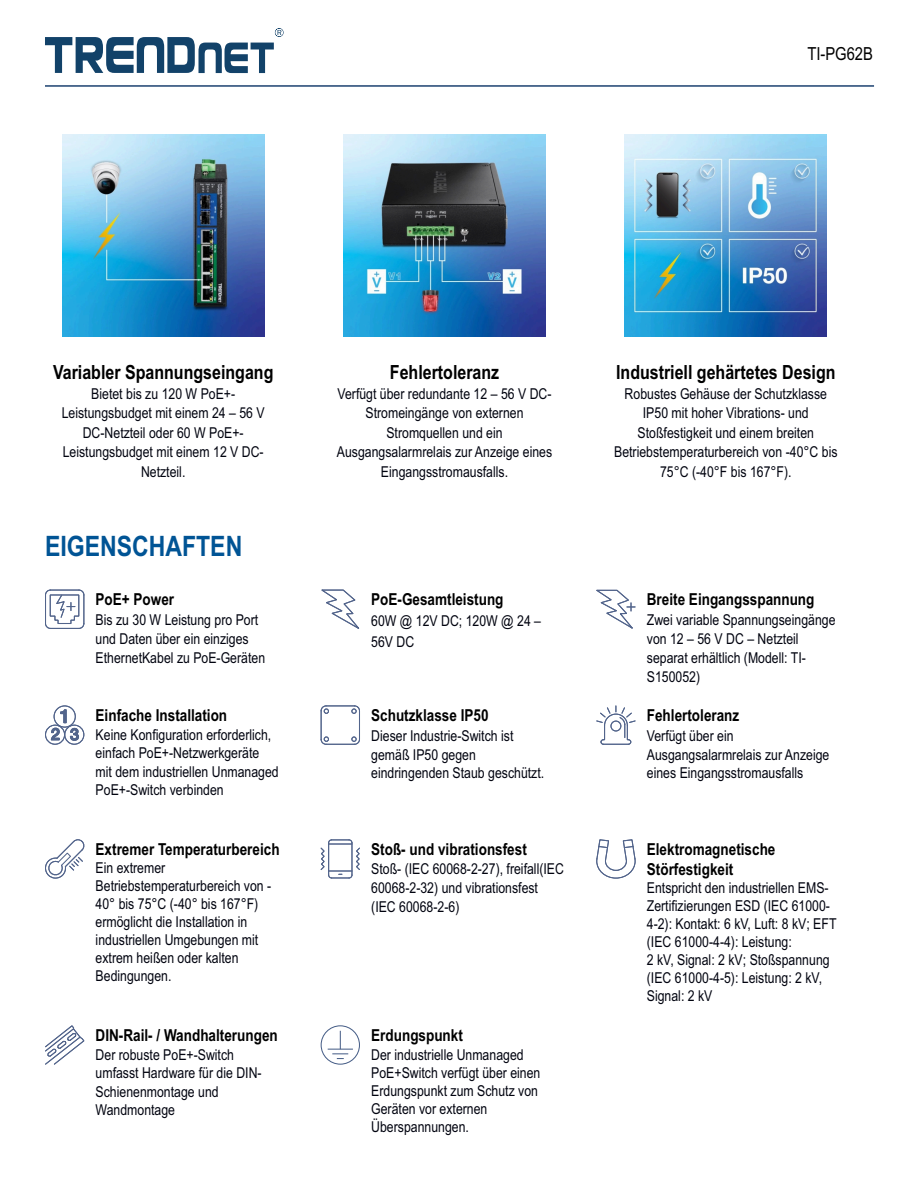
<style>
.page{position:relative;width:918px;height:1188px;background:#fff}
.page>*{position:absolute;margin:0;border:0;box-sizing:border-box;transform-origin:0 0}
.t1{font:700 28.2px "Arial Narrow";color:#005495}
.t2{font:700 19.5px "Arial Narrow";color:#000}
.t3{font:18px "Arial Narrow";color:#000}
.t4{font:700 16.5px/20px "Arial Narrow";color:#000}
.t5{font:15px/19.4px "Arial Narrow";color:#01030f}
</style>
<div class="page">
<img style="left:624px;top:134px;width:203px;height:203px">
<img style="left:343px;top:134px;width:203px;height:203px">
<img style="left:62px;top:134px;width:203px;height:203px">
<svg style="left:45px;top:28px;width:239px;height:45px"></svg>
<hr style="left:45px;top:85px;width:829px;height:2px;background:#31537d">
<svg style="left:45px;top:589px;width:40px;height:40px"></svg>
<svg style="left:321px;top:589px;width:39px;height:40px"></svg>
<svg style="left:596px;top:589px;width:40px;height:40px"></svg>
<div style="left:54px;top:705px;width:22px;height:23px;border:1px solid #52648b;border-radius:50%"></div>
<div style="left:45px;top:725px;width:20px;height:20px;border:1px solid #52648b;border-radius:50%"></div>
<div style="left:64px;top:725px;width:20px;height:20px;border:1px solid #52648b;border-radius:50%"></div>
<svg style="left:51px;top:710px;width:28px;height:30px"></svg>
<svg style="left:320px;top:705px;width:40px;height:40px"></svg>
<svg style="left:596px;top:706px;width:40px;height:39px"></svg>
<svg style="left:45px;top:839px;width:39px;height:40px"></svg>
<svg style="left:320px;top:839px;width:40px;height:40px"></svg>
<svg style="left:596px;top:839px;width:40px;height:40px"></svg>
<svg style="left:45px;top:1025px;width:40px;height:40px"></svg>
<div style="left:321px;top:1025px;width:39px;height:40px;border:1px solid #475e87;border-radius:50%"></div>
<svg style="left:328px;top:1031px;width:25px;height:28px"></svg>
<p class="t3" style="left:807px;top:47px;width:67px">TI-PG62B</p>
<h2 class="t2" style="left:53px;top:364px;width:222px">Variabler Spannungseingang</h2>
<p class="t5" style="left:62px;top:386px;width:205px;text-align:center">Bietet bis zu 120 W PoE+-<br>Leistungsbudget mit einem 24 – 56 V<br>DC-Netzteil oder 60 W PoE+-<br>Leistungsbudget mit einem 12 V DC-<br>Netzteil.</p>
<h1 class="t1" style="left:45px;top:535px;width:199px">EIGENSCHAFTEN</h1>
<p class="t4" style="left:96px;top:591px;width:80px">PoE+ Power</p>
<p class="t5" style="left:96px;top:611px;width:171px;line-height:18.9px">Bis zu 30 W Leistung pro Port und Daten über ein einziges<br>EthernetKabel zu PoE-Geräten</p>
<p class="t4" style="left:96px;top:707px;width:133px">Einfache Installation</p>
<p class="t5" style="left:96px;top:727px;width:185px;line-height:18.5px">Keine Konfiguration erforderlich, einfach PoE+-Netzwerkgeräte mit dem industriellen Unmanaged<br>PoE+-Switch verbinden</p>
<p class="t4" style="left:96px;top:841px;width:185px">Extremer Temperaturbereich</p>
<p class="t5" style="left:96px;top:861px;width:177px;line-height:18px">Ein extremer<br>Betriebstemperaturbereich von -<br>40° bis 75°C (-40° bis 167°F) ermöglicht die Installation in industriellen Umgebungen mit extrem heißen oder kalten<br>Bedingungen.</p>
<p class="t4" style="left:96px;top:1027px;width:184px">DIN-Rail- / Wandhalterungen</p>
<p class="t5" style="left:96px;top:1047px;width:168px;line-height:18.5px">Der robuste PoE+-Switch umfasst Hardware für die DIN-<br>Schienenmontage und<br>Wandmontage</p>
<h2 class="t2" style="left:390px;top:364px;width:111px">Fehlertoleranz</h2>
<p class="t5" style="left:337px;top:386px;width:217px;text-align:center">Verfügt über redundante 12 – 56 V DC-<br>Stromeingänge von externen<br>Stromquellen und ein<br>Ausgangsalarmrelais zur Anzeige eines<br>Eingangsstromausfalls.</p>
<p class="t4" style="left:371px;top:591px;width:134px">PoE-Gesamtleistung</p>
<p class="t5" style="left:371px;top:612px;width:171px;line-height:20.7px">60W @ 12V DC; 120W @ 24 –<br>56V DC</p>
<p class="t4" style="left:371px;top:707px;width:119px">Schutzklasse IP50</p>
<p class="t5" style="left:371px;top:727px;width:175px;line-height:18.9px">Dieser Industrie-Switch ist gemäß IP50 gegen eindringenden Staub geschützt.</p>
<p class="t4" style="left:371px;top:841px;width:157px">Stoß- und vibrationsfest</p>
<p class="t5" style="left:371px;top:861px;width:194px;line-height:18.9px">Stoß- (IEC 60068-2-27), freifall(IEC<br>60068-2-32) und vibrationsfest (IEC 60068-2-6)</p>
<p class="t4" style="left:371px;top:1027px;width:93px">Erdungspunkt</p>
<p class="t5" style="left:371px;top:1047px;width:171px;line-height:18.1px">Der industrielle Unmanaged<br>PoE+Switch verfügt über einen<br>Erdungspunkt zum Schutz von<br>Geräten vor externen<br>Überspannungen.</p>
<h2 class="t2" style="left:616px;top:364px;width:221px">Industriell gehärtetes Design</h2>
<p class="t5" style="left:614px;top:386px;width:225px;text-align:center">Robustes Gehäuse der Schutzklasse IP50 mit hoher Vibrations- und Stoßfestigkeit und einem breiten Betriebstemperaturbereich von -40°C bis 75°C (-40°F bis 167°F).</p>
<p class="t4" style="left:647px;top:591px;width:169px">Breite Eingangsspannung</p>
<p class="t5" style="left:647px;top:611px;width:190px;line-height:18.9px">Zwei variable Spannungseingänge von 12 – 56 V DC – Netzteil separat erhältlich (Modell: TI-<br>S150052)</p>
<p class="t4" style="left:647px;top:707px;width:94px">Fehlertoleranz</p>
<p class="t5" style="left:647px;top:727px;width:184px;line-height:18.9px">Verfügt über ein<br>Ausgangsalarmrelais zur Anzeige eines Eingangsstromausfalls</p>
<p class="t4" style="left:647px;top:841px;width:130px">Elektromagnetische<br>Störfestigkeit</p>
<p class="t5" style="left:647px;top:881px;width:191px;line-height:18px">Entspricht den industriellen EMS-<br>Zertifizierungen ESD (IEC 61000-<br>4-2): Kontakt: 6 kV, Luft: 8 kV; EFT (IEC 61000-4-4): Leistung:<br>2 kV, Signal: 2 kV; Stoßspannung (IEC 61000-4-5): Leistung: 2 kV,<br>Signal: 2 kV</p>
</div>
